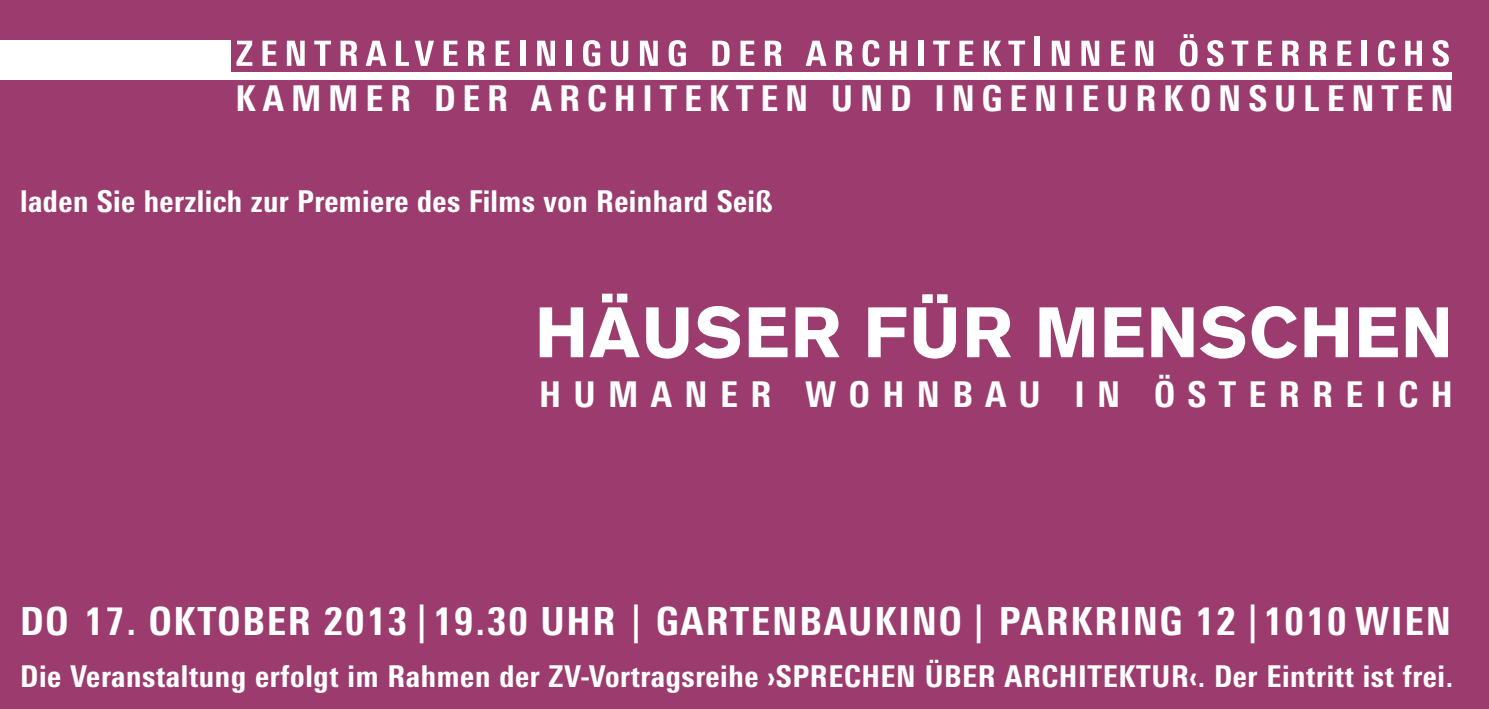
<style>
.page{position:relative;width:1489px;height:709px;background:#fff}
.page>*{position:absolute;margin:0;border:0;box-sizing:border-box;transform-origin:0 0}
.t1{font:900 70px "Akzidenz Grotesk";letter-spacing:.02em;color:#fff}
.t2{font:800 condensed 38.75px "Linotype Univers";letter-spacing:.05em;color:#fff}
.t3{font:800 condensed 35.5px "Linotype Univers";letter-spacing:.195em;color:#fff}
.t4{font:800 condensed 35.5px "Linotype Univers";letter-spacing:.35em;color:#fff}
.t5{font:800 condensed 30px "Linotype Univers";letter-spacing:.02em;color:#fff}
.s1{font-weight:500}
</style>
<div class="page">
<div style="left:0;top:0;width:1488px;height:709px;background:#9c3b6d"></div>
<div style="left:0;top:40px;width:230px;height:39px;background:#fff"></div>
<svg style="left:236px;top:41px;width:16px;height:25px"></svg>
<svg style="left:262px;top:41px;width:14px;height:25px"></svg>
<svg style="left:287px;top:41px;width:18px;height:25px"></svg>
<svg style="left:314px;top:41px;width:17px;height:25px"></svg>
<svg style="left:340px;top:41px;width:17px;height:25px"></svg>
<svg style="left:365px;top:41px;width:21px;height:25px"></svg>
<svg style="left:396px;top:41px;width:38px;height:25px"></svg>
<svg style="left:443px;top:41px;width:14px;height:25px"></svg>
<svg style="left:468px;top:41px;width:16px;height:25px"></svg>
<svg style="left:495px;top:41px;width:14px;height:25px"></svg>
<div style="left:520px;top:41px;width:5px;height:25px;background:#fff"></div>
<svg style="left:537px;top:41px;width:18px;height:25px"></svg>
<div style="left:566px;top:41px;width:6px;height:25px;background:#fff"></div>
<svg style="left:583px;top:40px;width:17px;height:26px"></svg>
<svg style="left:611px;top:41px;width:17px;height:25px"></svg>
<svg style="left:640px;top:41px;width:17px;height:25px"></svg>
<svg style="left:668px;top:40px;width:18px;height:26px"></svg>
<svg style="left:712px;top:41px;width:17px;height:25px"></svg>
<svg style="left:740px;top:41px;width:14px;height:25px"></svg>
<svg style="left:764px;top:41px;width:17px;height:25px"></svg>
<svg style="left:805px;top:41px;width:21px;height:25px"></svg>
<svg style="left:835px;top:41px;width:17px;height:25px"></svg>
<svg style="left:862px;top:40px;width:17px;height:26px"></svg>
<svg style="left:889px;top:41px;width:17px;height:25px"></svg>
<div style="left:918px;top:41px;width:5px;height:25px;background:#fff"></div>
<svg style="left:933px;top:41px;width:16px;height:25px"></svg>
<svg style="left:959px;top:41px;width:14px;height:25px"></svg>
<svg style="left:983px;top:41px;width:18px;height:25px"></svg>
<svg style="left:1008px;top:41px;width:17px;height:25px"></svg>
<div style="left:1034px;top:36px;width:5px;height:30px;background:#fff"></div>
<svg style="left:1051px;top:41px;width:18px;height:25px"></svg>
<svg style="left:1081px;top:41px;width:18px;height:25px"></svg>
<svg style="left:1111px;top:41px;width:13px;height:25px"></svg>
<svg style="left:1135px;top:41px;width:18px;height:25px"></svg>
<svg style="left:1179px;top:34px;width:18px;height:32px"></svg>
<svg style="left:1207px;top:40px;width:16px;height:26px"></svg>
<svg style="left:1231px;top:41px;width:17px;height:25px"></svg>
<svg style="left:1257px;top:41px;width:14px;height:25px"></svg>
<svg style="left:1282px;top:41px;width:16px;height:25px"></svg>
<svg style="left:1309px;top:41px;width:17px;height:25px"></svg>
<svg style="left:1337px;top:41px;width:14px;height:25px"></svg>
<div style="left:1361px;top:41px;width:5px;height:25px;background:#fff"></div>
<svg style="left:1378px;top:40px;width:16px;height:26px"></svg>
<svg style="left:1405px;top:41px;width:16px;height:25px"></svg>
<svg style="left:1432px;top:40px;width:16px;height:26px"></svg>
<div style="left:0;top:72px;width:1451px;height:7px;background:#fff"></div>
<p class="t3" style="left:236px;top:85px;width:1219px">KAMMER DER ARCHITEKTEN UND INGENIEURKONSULENTEN</p>
<p class="t5" style="left:20px;top:190px;width:754px">laden Sie herzlich zur Premiere des Films von Reinhard Seiß</p>
<h1 class="t1" style="left:535px;top:307px;width:919px">HÄUSER FÜR MENSCHEN</h1>
<p class="t4" style="left:539px;top:382px;width:915px">HUMANER WOHNBAU IN ÖSTERREICH</p>
<p class="t2" style="left:20px;top:608px;width:1432px">DO 17. OKTOBER 2013 <span class="s1">|</span> 19.30 UHR <span class="s1">|</span> GARTENBAUKINO <span class="s1">|</span> PARKRING 12 <span class="s1">|</span>1010 WIEN</p>
<p class="t5" style="left:20px;top:666px;width:1434px">Die Veranstaltung erfolgt im Rahmen der ZV-Vortragsreihe ›SPRECHEN ÜBER ARCHITEKTUR‹. Der Eintritt ist frei.</p>
</div>
